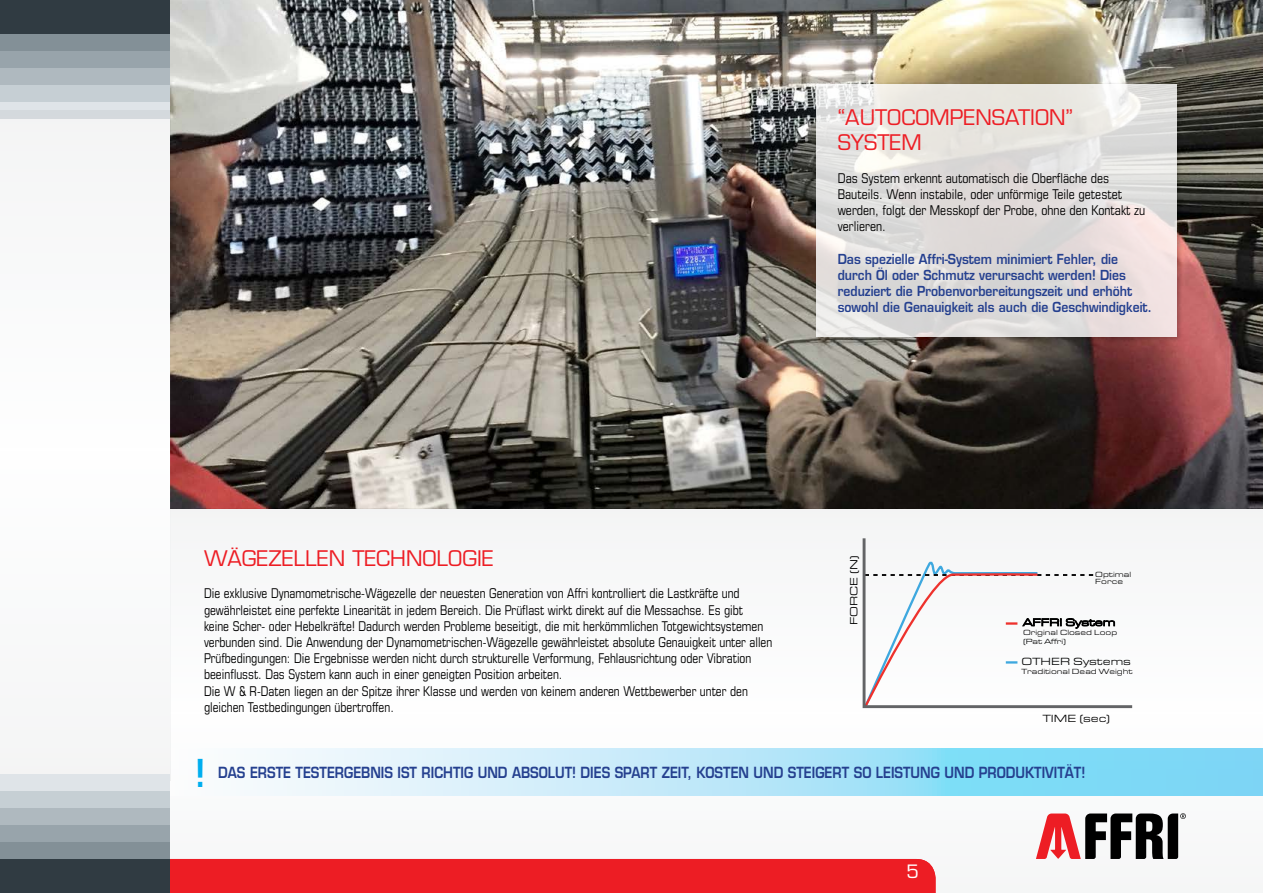
<style>
.page{position:relative;width:1263px;height:893px;background:#fff}
.page>*{position:absolute;margin:0;border:0;box-sizing:border-box;transform-origin:0 0}
.t1{font:600 37.5px "Eurostile";color:#00aeef;scale:.89 1}
.t2{font:21px/25.2px "Eurostile";color:#ed1d24}
.t3{font:18px "Eurostile";color:#fff}
.t4{font:600 15px "Eurostile";color:#25408f;scale:.85 1}
.t5{font:condensed 13.5px/16.2px "Eurostile";color:#000;scale:.94 1}
.t6{font:600 13.5px/16.2px "Eurostile";color:#25408f;scale:.9 1}
.t7{font:condensed 13.5px/16.2px "Eurostile";color:#000}
.t8{font:10.8px "Eurostile Extended Roman DTC";color:#000}
.t9{font:7.65px/7.6px "Eurostile Extended Roman DTC";color:#000}
</style>
<div class="page">
<img style="left:170px;top:0;width:1093px;height:508px">
<div style="left:170px;top:508px;width:1093px;height:385px;background:#f9f9fa"></div>
<svg style="left:305px;top:748px;width:958px;height:47px;background:#ade5f8"></svg>
<div style="left:814px;top:82px;width:368px;height:261px;background:#000;opacity:.25"></div>
<svg style="left:816px;top:84px;width:361px;height:253px;background:#e2dfdd"></svg>
<svg style="left:862px;top:538px;width:271px;height:171px"></svg>
<svg style="left:863px;top:559px;width:252px;height:150px"></svg>
<div style="left:170px;top:859px;width:765px;height:34px;background:#ed1d24"></div>
<svg style="left:1036px;top:813px;width:150px;height:46px"></svg>
<div style="left:0;top:93px;width:170px;height:26px;background:#dfe4e8"></div>
<div style="left:0;top:76px;width:170px;height:26px;background:#c6cfd4"></div>
<div style="left:0;top:59px;width:170px;height:26px;background:#afb9bf"></div>
<div style="left:0;top:42px;width:170px;height:26px;background:#98a4ab"></div>
<div style="left:0;top:25px;width:170px;height:26px;background:#839097"></div>
<div style="left:0;top:0;width:170px;height:34px;background:#303b42"></div>
<div style="left:0;top:110px;width:170px;height:671px;background:#f9f9fa"></div>
<div style="left:0;top:774px;width:170px;height:25px;background:#dfe4e8"></div>
<div style="left:0;top:791px;width:170px;height:25px;background:#c6cfd4"></div>
<div style="left:0;top:808px;width:170px;height:25px;background:#afb9bf"></div>
<div style="left:0;top:825px;width:170px;height:25px;background:#98a4ab"></div>
<div style="left:0;top:842px;width:170px;height:25px;background:#839097"></div>
<div style="left:0;top:859px;width:170px;height:34px;background:#303b42"></div>
<h2 class="t2" style="left:838px;top:105px;width:237px">“AUTOCOMPENSATION”<br>SYSTEM</h2>
<p class="t7" style="left:838px;top:170px;width:309px">Das System erkennt automatisch die Oberfläche des Bauteils. Wenn instabile, oder unförmige Teile getestet werden, folgt der Messkopf der Probe, ohne den Kontakt zu verlieren.</p>
<p class="t6" style="left:838px;top:251px;width:351px">Das spezielle Affri-System minimiert Fehler, die durch Öl oder Schmutz verursacht werden! Dies reduziert die Probenvorbereitungszeit und erhöht sowohl die Genauigkeit als auch die Geschwindigkeit.</p>
<h2 class="t2" style="left:204px;top:546px;width:291px">WÄGEZELLEN TECHNOLOGIE</h2>
<p class="t5" style="left:204px;top:585px;width:606px">Die exklusive Dynamometrische-Wägezelle der neuesten Generation von Affri kontrolliert die Lastkräfte und gewährleistet eine perfekte Linearität in jedem Bereich. Die Prüflast wirkt direkt auf die Messachse. Es gibt<br>keine Scher- oder Hebelkräfte! Dadurch werden Probleme beseitigt, die mit herkömmlichen Totgewichtsystemen verbunden sind. Die Anwendung der Dynamometrischen-Wägezelle gewährleistet absolute Genauigkeit unter allen Prüfbedingungen: Die Ergebnisse werden nicht durch strukturelle Verformung, Fehlausrichtung oder Vibration beeinflusst. Das System kann auch in einer geneigten Position arbeiten.<br>Die W &amp; R-Daten liegen an der Spitze ihrer Klasse und werden von keinem anderen Wettbewerber unter den gleichen Testbedingungen übertroffen.</p>
<p class="t8" style="left:848px;top:625px;width:71px;rotate:-90deg">FORCE (N)</p>
<p class="t9" style="left:1095px;top:570px;width:37px">Optimal<br>Force</p>
<p class="t9" style="left:1023px;top:628px;width:96px;line-height:9.3px">Original Closed Loop (Pat Affri)</p>
<p class="t8" style="left:1021px;top:656px;width:111px">OTHER Systems</p>
<p class="t9" style="left:1021px;top:668px;width:113px">Traditional Dead Weight</p>
<p class="t8" style="left:1043px;top:713px;width:69px">TIME (sec)</p>
<h1 class="t1" style="left:195px;top:750px;width:13px">!</h1>
<p class="t4" style="left:218px;top:763px;width:478px">DAS ERSTE TESTERGEBNIS IST RICHTIG UND ABSOLUT! DIES spart</p>
<p class="t4" style="left:662px;top:763px;width:121px">Zeit, KOSTEN und</p>
<p class="t4" style="left:788px;top:763px;width:10px">steigert</p>
<p class="t4" style="left:854px;top:763px;width:45px">so Leistung</p>
<p class="t4" style="left:944px;top:763px;width:13px">und</p>
<p class="t4" style="left:979px;top:763px;width:21px">Produktivit</p>
<p class="t4" style="left:1065px;top:763px;width:26px">ät!</p>
<h3 class="t3" style="left:907px;top:860px;width:14px">5</h3>
</div>
